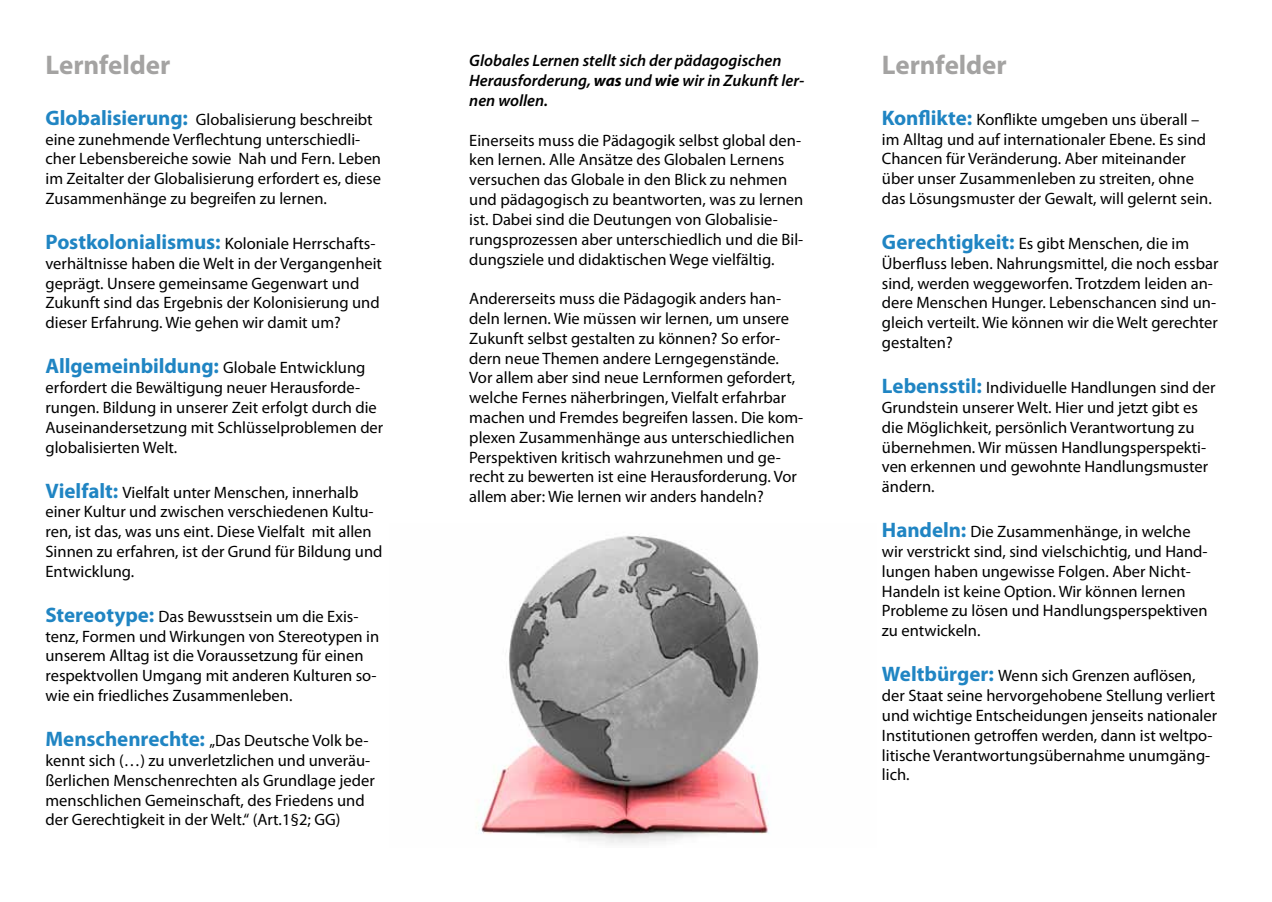
<style>
.page{position:relative;width:1272px;height:902px;background:#fff}
.page>*{position:absolute;margin:0;border:0;box-sizing:border-box;transform-origin:0 0}
.t1{font:700 27px "Myriad Pro";letter-spacing:-.005em;color:#a4a3a2}
.t2{font:16.5px/19.8px "Myriad Pro";color:#000}
.t3{font:italic 600 16.5px/19.8px "Myriad Pro";color:#000}
.s1{font-weight:700;font-size:21px;color:#2085c3}
.s2{font-weight:700}
</style>
<div class="page">
<img style="left:476px;top:534px;width:294px;height:309px">
<h1 class="t1" style="left:45px;top:48px;width:126px">Lernfelder</h1>
<p class="t2" style="left:45px;top:109px;width:337px"><span class="s1">Globalisierung:</span> Globalisierung beschreibt eine zunehmende Verflechtung unterschiedli&shy;cher Lebensbereiche sowie Nah und Fern. Leben im Zeitalter der Globalisierung erfordert es, diese Zusammenhänge zu begreifen zu lernen.</p>
<p class="t2" style="left:45px;top:233px;width:338px"><span class="s1">Postkolonialismus:</span> Koloniale Herrschafts&shy;verhältnisse haben die Welt in der Vergangenheit geprägt. Unsere gemeinsame Gegenwart und Zukunft sind das Ergebnis der Kolonisierung und dieser Erfahrung. Wie gehen wir damit um?</p>
<p class="t2" style="left:45px;top:357px;width:339px"><span class="s1">Allgemeinbildung:</span> Globale Entwicklung erfordert die Bewältigung neuer Herausforde&shy;rungen. Bildung in unserer Zeit erfolgt durch die Auseinandersetzung mit Schlüsselproblemen der globalisierten Welt.</p>
<p class="t2" style="left:45px;top:482px;width:338px"><span class="s1">Vielfalt:</span> Vielfalt unter Menschen, innerhalb einer Kultur und zwischen verschiedenen Kultu&shy;ren, ist das, was uns eint. Diese Vielfalt mit allen Sinnen zu erfahren, ist der Grund für Bildung und Entwicklung.</p>
<p class="t2" style="left:45px;top:606px;width:335px"><span class="s1">Stereotype:</span> Das Bewusstsein um die Exis&shy;tenz, Formen und Wirkungen von Stereotypen in unserem Alltag ist die Voraussetzung für einen respektvollen Umgang mit anderen Kulturen so&shy;wie ein friedliches Zusammenleben.</p>
<p class="t2" style="left:45px;top:730px;width:331px"><span class="s1">Menschenrechte:</span> „Das Deutsche Volk be&shy;kennt sich (…) zu unverletzlichen und unveräu&shy;ßerlichen Menschenrechten als Grundlage jeder menschlichen Gemeinschaft, des Friedens und der Gerechtigkeit in der Welt.“ (Art.1§2; GG)</p>
<p class="t3" style="left:469px;top:51px;width:336px">Globales Lernen stellt sich der pädagogischen<br>Herausforderung, <span class="s2">was</span> und <span class="s2">wie</span> wir in Zukunft ler&shy;nen wollen.</p>
<p class="t2" style="left:469px;top:130px;width:335px">Einerseits muss die Pädagogik selbst global den&shy;ken lernen. Alle Ansätze des Globalen Lernens versuchen das Globale in den Blick zu nehmen und pädagogisch zu beantworten, was zu lernen ist. Dabei sind die Deutungen von Globalisie&shy;rungsprozessen aber unterschiedlich und die Bil&shy;dungsziele und didaktischen Wege vielfältig.</p>
<p class="t2" style="left:469px;top:288px;width:335px">Andererseits muss die Pädagogik anders han&shy;deln lernen. Wie müssen wir lernen, um unsere Zukunft selbst gestalten zu können? So erfor&shy;dern neue Themen andere Lerngegenstände.<br>Vor allem aber sind neue Lernformen gefordert, welche Fernes näherbringen, Vielfalt erfahrbar machen und Fremdes begreifen lassen. Die kom&shy;plexen Zusammenhänge aus unterschiedlichen Perspektiven kritisch wahrzunehmen und ge&shy;recht zu bewerten ist eine Herausforderung. Vor allem aber: Wie lernen wir anders handeln?</p>
<h1 class="t1" style="left:881px;top:48px;width:126px">Lernfelder</h1>
<p class="t2" style="left:881px;top:109px;width:331px"><span class="s1">Konflikte:</span> Konflikte umgeben uns überall – im Alltag und auf internationaler Ebene. Es sind Chancen für Veränderung. Aber miteinander über unser Zusammenleben zu streiten, ohne das Lösungsmuster der Gewalt, will gelernt sein.</p>
<p class="t2" style="left:881px;top:233px;width:338px"><span class="s1">Gerechtigkeit:</span> Es gibt Menschen, die im Überfluss leben. Nahrungsmittel, die noch essbar sind, werden weggeworfen. Trotzdem leiden an&shy;dere Menschen Hunger. Lebenschancen sind un&shy;gleich verteilt. Wie können wir die Welt gerechter gestalten?</p>
<p class="t2" style="left:881px;top:377px;width:335px"><span class="s1">Lebensstil:</span> Individuelle Handlungen sind der Grundstein unserer Welt. Hier und jetzt gibt es die Möglichkeit, persönlich Verantwortung zu übernehmen. Wir müssen Handlungsperspekti&shy;ven erkennen und gewohnte Handlungsmuster ändern.</p>
<p class="t2" style="left:881px;top:521px;width:327px"><span class="s1">Handeln:</span> Die Zusammenhänge, in welche wir verstrickt sind, sind vielschichtig, und Hand&shy;lungen haben ungewisse Folgen. Aber Nicht-Handeln ist keine Option. Wir können lernen Probleme zu lösen und Handlungsperspektiven zu entwickeln.</p>
<p class="t2" style="left:881px;top:665px;width:337px"><span class="s1">Weltbürger:</span> Wenn sich Grenzen auflösen, der Staat seine hervorgehobene Stellung verliert und wichtige Entscheidungen jenseits nationaler Institutionen getroffen werden, dann ist weltpo&shy;litische Verantwortungsübernahme unumgäng&shy;lich.</p>
</div>
